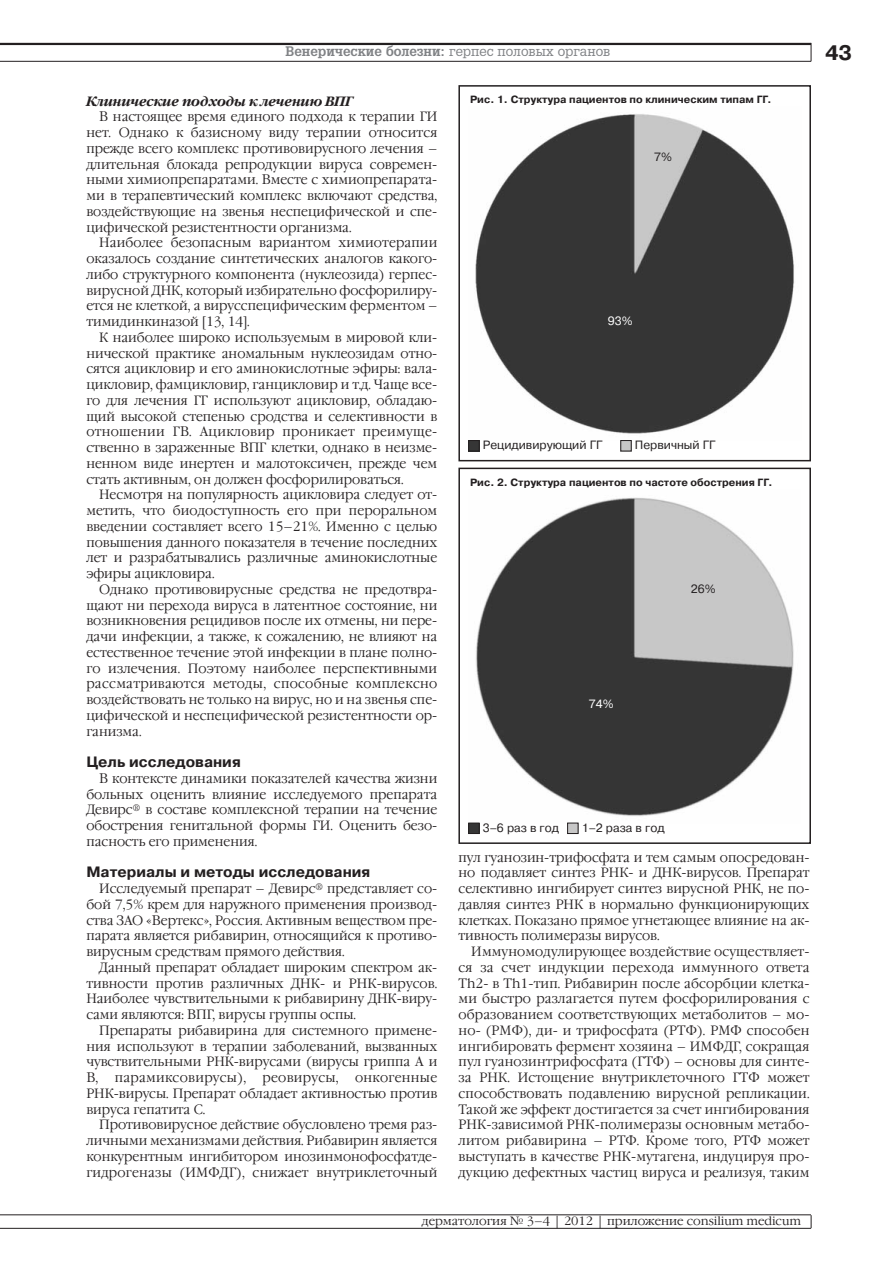
<style>
.page{position:relative;width:893px;height:1263px;background:#fff}
.page>*{position:absolute;margin:0;border:0;box-sizing:border-box;transform-origin:0 0}
.t1{font:700 21px "Pragmatica C";color:#231f20}
.t2{font:700 15px "Pragmatica C";color:#231f20}
.t3{font:300 13.5px/15.8px "Garamond C";color:#231f20;text-align:justify;scale:.95 1}
.t4{font:700 13.5px "AG Gloria";color:#808285}
.t5{font:italic 700 13.5px "Garamond C";color:#231f20;scale:.95 1}
.t6{font:12px "Pragmatica C";color:#231f20}
.t7{font:300 12px "Garamond C";color:#231f20}
.t8{font:12px "Pragmatica C";color:#fff}
.t9{font:700 10.5px "Pragmatica C";color:#231f20}
.s1{font-weight:400}
</style>
<div class="page">
<hr style="left:0;top:43px;width:811px;height:2px;background:#231f20">
<hr style="left:0;top:61px;width:811px;height:1px;background:#231f20">
<svg style="left:811px;top:43px;width:1px;height:18px"></svg>
<hr style="left:0;top:1215px;width:811px;height:1px;background:#231f20">
<hr style="left:0;top:1228px;width:811px;height:1px;background:#231f20">
<svg style="left:811px;top:1215px;width:1px;height:13px"></svg>
<div style="left:458px;top:85px;width:353px;height:376px;border:2px solid #231f20"></div>
<img style="left:475px;top:114px;width:319px;height:327px">
<svg style="left:471px;top:442px;width:6px;height:7px"></svg>
<div style="left:469px;top:440px;width:10px;height:11px;border:1px solid #231f20"></div>
<svg style="left:623px;top:442px;width:6px;height:7px"></svg>
<div style="left:621px;top:440px;width:10px;height:11px;border:1px solid #231f20"></div>
<div style="left:458px;top:468px;width:353px;height:376px;border:2px solid #231f20"></div>
<img style="left:469px;top:497px;width:325px;height:326px">
<svg style="left:471px;top:825px;width:6px;height:7px"></svg>
<div style="left:469px;top:823px;width:10px;height:11px;border:1px solid #231f20"></div>
<svg style="left:569px;top:825px;width:7px;height:7px"></svg>
<div style="left:567px;top:823px;width:11px;height:11px;border:1px solid #231f20"></div>
<p class="t4" style="left:285px;top:47px;width:327px">Венерические болезни: <span class="s1">герпес половых органов</span></p>
<p class="t5" style="left:86px;top:95px;width:282px">Клинические подходы к лечению ВПГ</p>
<p class="t3" style="left:86px;top:110px;width:371px;text-indent:13px">В настоящее время единого подхода к терапии ГИ нет. Однако к базисному виду терапии относится прежде всего комплекс противовирусного лечения – длительная блокада репродукции вируса современ&shy;ными химиопрепаратами. Вместе с химиопрепарата&shy;ми в терапевтический комплекс включают средства, воздействующие на звенья неспецифической и спе&shy;цифической резистентности организма.</p>
<p class="t3" style="left:86px;top:236px;width:371px;text-indent:13px">Наиболее безопасным вариантом химиотерапии оказалось создание синтетических аналогов какого&shy;либо структурного компонента (нуклеозида) герпес&shy;вирусной ДНК, который избирательно фосфорилиру&shy;ется не клеткой, а вирусспецифическим ферментом – тимидинкиназой [13, 14].</p>
<p class="t3" style="left:86px;top:331px;width:371px;text-indent:13px">К наиболее широко используемым в мировой кли&shy;нической практике аномальным нуклеозидам отно&shy;сятся ацикловир и его аминокислотные эфиры: вала&shy;цикловир, фамцикловир, ганцикловир и т.д. Чаще все&shy;го для лечения ГГ используют ацикловир, обладаю&shy;щий высокой степенью сродства и селективности в отношении ГВ. Ацикловир проникает преимуще&shy;ственно в зараженные ВПГ клетки, однако в неизме&shy;ненном виде инертен и малотоксичен, прежде чем стать активным, он должен фосфорилироваться.</p>
<p class="t3" style="left:86px;top:488px;width:371px;text-indent:13px">Несмотря на популярность ацикловира следует от&shy;метить, что биодоступность его при пероральном введении составляет всего 15–21%. Именно с целью повышения данного показателя в течение последних лет и разрабатывались различные аминокислотные эфиры ацикловира.</p>
<p class="t3" style="left:86px;top:583px;width:371px;text-indent:13px">Однако противовирусные средства не предотвра&shy;щают ни перехода вируса в латентное состояние, ни возникновения рецидивов после их отмены, ни пере&shy;дачи инфекции, а также, к сожалению, не влияют на естественное течение этой инфекции в плане полно&shy;го излечения. Поэтому наиболее перспективными рассматриваются методы, способные комплексно воздействовать не только на вирус, но и на звенья спе&shy;цифической и неспецифической резистентности ор&shy;ганизма.</p>
<p class="t2" style="left:86px;top:757px;width:156px">Цель исследования</p>
<p class="t3" style="left:86px;top:772px;width:371px;text-indent:13px">В контексте динамики показателей качества жизни больных оценить влияние исследуемого препарата Девирс<sup>®</sup> в составе комплексной терапии на течение обострения генитальной формы ГИ. Оценить безо&shy;пасность его применения.</p>
<p class="t2" style="left:86px;top:867px;width:285px">Материалы и методы исследования</p>
<p class="t3" style="left:86px;top:882px;width:371px;text-indent:13px">Исследуемый препарат – Девирс<sup>®</sup> представляет со&shy;бой 7,5% крем для наружного применения производ&shy;ства ЗАО «Вертекс», Россия. Активным веществом пре&shy;парата является рибавирин, относящийся к противо&shy;вирусным средствам прямого действия.</p>
<p class="t3" style="left:86px;top:961px;width:371px;text-indent:13px">Данный препарат обладает широким спектром ак&shy;тивности против различных ДНК- и РНК-вирусов.<br>Наиболее чувствительными к рибавирину ДНК-виру&shy;сами являются: ВПГ, вирусы группы оспы.</p>
<p class="t3" style="left:86px;top:1024px;width:371px;text-indent:13px">Препараты рибавирина для системного примене&shy;ния используют в терапии заболеваний, вызванных чувствительными РНК-вирусами (вирусы гриппа А и В, парамиксовирусы), реовирусы, онкогенные РНК-вирусы. Препарат обладает активностью против вируса гепатита С.</p>
<p class="t3" style="left:86px;top:1118px;width:371px;text-indent:13px">Противовирусное действие обусловлено тремя раз&shy;личными механизмами действия. Рибавирин является конкурентным ингибитором инозинмонофосфатде&shy;гидрогеназы (ИМФДГ), снижает внутриклеточный</p>
<p class="t9" style="left:470px;top:96px;width:303px">Рис. 1. Структура пациентов по клиническим типам ГГ.</p>
<p class="t6" style="left:654px;top:153px;width:19px">7%</p>
<p class="t8" style="left:608px;top:317px;width:26px">93%</p>
<p class="t6" style="left:483px;top:441px;width:121px">Рецидивирующий ГГ</p>
<p class="t6" style="left:635px;top:441px;width:82px">Первичный ГГ</p>
<p class="t9" style="left:470px;top:478px;width:304px">Рис. 2. Структура пациентов по частоте обострения ГГ.</p>
<p class="t8" style="left:589px;top:699px;width:26px">74%</p>
<p class="t6" style="left:691px;top:585px;width:26px">26%</p>
<p class="t6" style="left:483px;top:823px;width:78px">3–6 раз в год</p>
<p class="t6" style="left:582px;top:823px;width:84px">1–2 раза в год</p>
<p class="t3" style="left:458px;top:850px;width:371px">пул гуанозин-трифосфата и тем самым опосредован&shy;но подавляет синтез РНК- и ДНК-вирусов. Препарат селективно ингибирует синтез вирусной РНК, не по&shy;давляя синтез РНК в нормально функционирующих клетках. Показано прямое угнетающее влияние на ак&shy;тивность полимеразы вирусов.</p>
<p class="t3" style="left:458px;top:945px;width:371px;text-indent:13px">Иммуномодулирующее воздействие осуществляет&shy;ся за счет индукции перехода иммунного ответа Th2- в Th1-тип. Рибавирин после абсорбции клетка&shy;ми быстро разлагается путем фосфорилирования с образованием соответствующих метаболитов – мо&shy;но- (РМФ), ди- и трифосфата (РТФ). РМФ способен ингибировать фермент хозяина – ИМФДГ, сокращая пул гуанозинтрифосфата (ГТФ) – основы для синте&shy;за РНК. Истощение внутриклеточного ГТФ может способствовать подавлению вирусной репликации.<br>Такой же эффект достигается за счет ингибирования РНК-зависимой РНК-полимеразы основным метабо&shy;литом рибавирина – РТФ. Кроме того, РТФ может выступать в качестве РНК-мутагена, индуцируя про&shy;дукцию дефектных частиц вируса и реализуя, таким</p>
<p class="t7" style="left:422px;top:1216px;width:381px">дерматология № 3–4 | 2012 | приложение consilium medicum</p>
<h1 class="t1" style="left:825px;top:45px;width:29px">43</h1>
</div>
